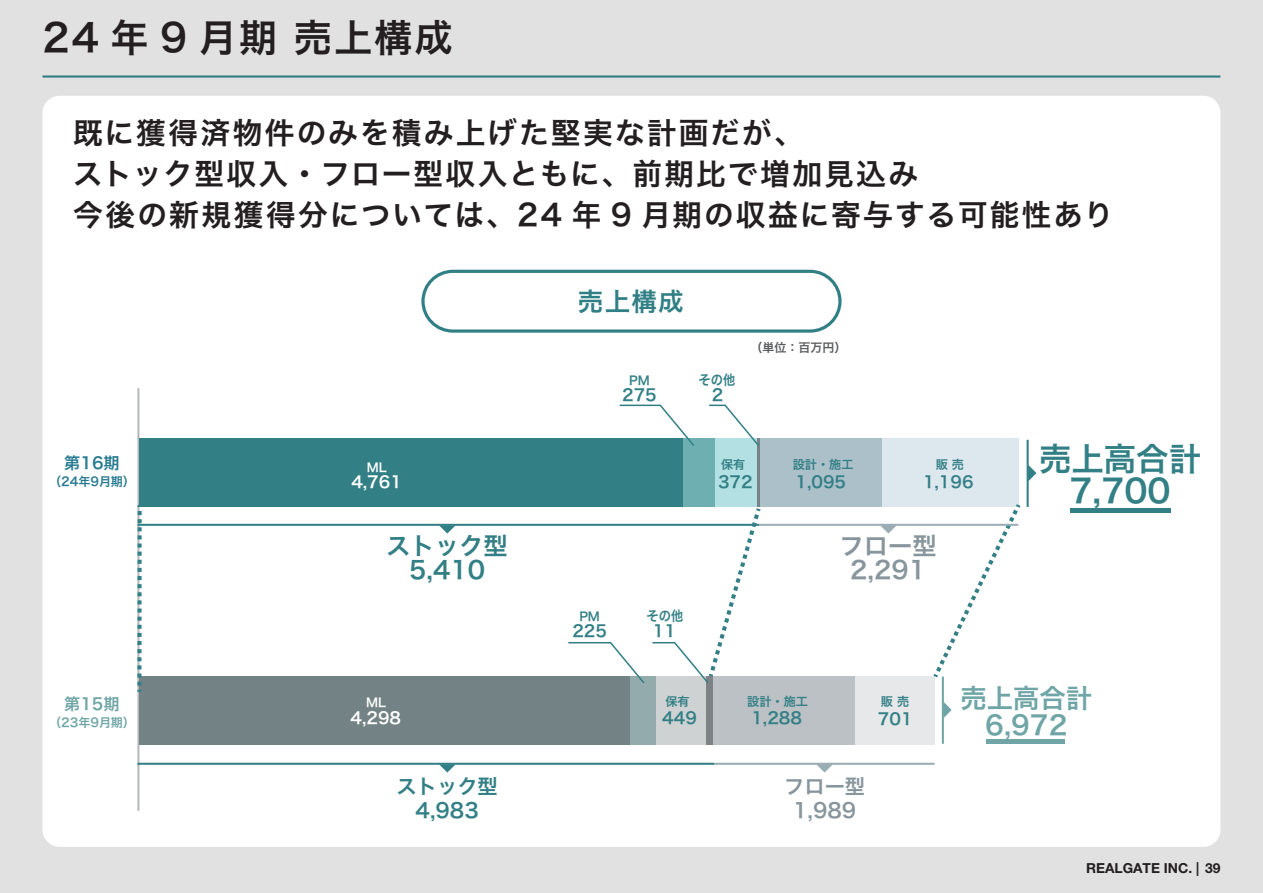
<style>
.page{position:relative;width:1263px;height:893px;background:#e1e1e1}
.page>*{position:absolute;margin:0;border:0;box-sizing:border-box;transform-origin:0 0}
.t1{font:38.25px "Hira Kaku Pro W6";letter-spacing:.05em;color:#231f20}
.t2{font:32.4px/32.4px "Hira Kaku Pro W6";color:#327f85;text-align:center}
.t3{font:29.7px/41.4px "Hira Kaku Pro W6";letter-spacing:.065em;color:#231f20}
.t4{font:26.4px/26.4px "Hira Kaku Pro W6";color:#6fa5a6;text-align:center}
.t5{font:25.5px "Hira Kaku Pro W6";color:#307f85}
.t6{font:24.3px/24.3px "Hira Kaku Pro W6";color:#327f85;text-align:center}
.t7{font:24.3px/24.3px "Hira Kaku Pro W6";color:#87959c;text-align:center}
.t8{font:20.25px/24.3px "Hira Kaku Pro W6";color:#327f85;text-align:center}
.t9{font:20.25px/24.3px "Hira Kaku Pro W6";color:#87959c;text-align:center}
.t10{font:16.2px "Hira Kaku Pro W6";color:#327f85}
.t11{font:16.2px "Hira Kaku Pro W6";color:#fff}
.t12{font:16.2px "Hira Kaku Pro W6";color:#6fa5a6}
.t13{font:16.2px "Hira Kaku Pro W6";color:#277a90}
.t14{font:700 13.8px "Helvetica Neue LT Pro";color:#231f20}
.t15{font:13.8px "Hira Kaku Pro W6";color:#327f85;scale:.89 1}
.t16{font:12.15px "Hira Kaku Pro W6";color:#327f85}
.t17{font:12.15px "Hira Kaku Pro W6";color:#6fa5a6}
.t18{font:12.15px "Hira Kaku Pro W6";color:#277a90}
.t19{font:12.15px "Hira Kaku Pro W6";color:#fff}
.t20{font:12px "Hira Kaku Pro W6";color:#595b5d}
</style>
<div class="page">
<hr style="left:43px;top:75px;width:1177px;height:3px;background:#307f85">
<div style="left:43px;top:96px;width:1177px;height:751px;background:#fff;border-radius:17px"></div>
<hr style="left:137px;top:388px;width:2px;height:423px;background:#b5b7b9">
<hr style="left:942px;top:677px;width:2px;height:67px;background:#6fa5a6">
<div style="left:714px;top:438px;width:43px;height:69px;background:#b3e0e2"></div>
<div style="left:655px;top:676px;width:52px;height:69px;background:#ced2d3"></div>
<div style="left:683px;top:438px;width:31px;height:69px;background:#6eb0b1"></div>
<div style="left:630px;top:676px;width:25px;height:69px;background:#93abac"></div>
<div style="left:139px;top:438px;width:544px;height:69px;background:#327f85"></div>
<div style="left:139px;top:676px;width:491px;height:69px;background:#738285"></div>
<div style="left:882px;top:438px;width:136px;height:69px;background:#dce8ee"></div>
<div style="left:855px;top:676px;width:79px;height:69px;background:#e7e8e9"></div>
<div style="left:757px;top:438px;width:125px;height:69px;background:#acc0ca"></div>
<div style="left:708px;top:676px;width:147px;height:69px;background:#bbc1c4"></div>
<svg style="left:930px;top:500px;width:91px;height:182px"></svg>
<svg style="left:137px;top:505px;width:5px;height:187px"></svg>
<div style="left:707px;top:676px;width:6px;height:69px;background:#7d8286"></div>
<hr style="left:757px;top:438px;width:2px;height:69px;background:#76838a">
<svg style="left:619px;top:404px;width:75px;height:42px"></svg>
<svg style="left:709px;top:404px;width:51px;height:44px"></svg>
<svg style="left:567px;top:504px;width:197px;height:181px"></svg>
<svg style="left:944px;top:702px;width:8px;height:16px"></svg>
<hr style="left:138px;top:524px;width:621px;height:2px;background:#327f85">
<svg style="left:439px;top:525px;width:17px;height:9px"></svg>
<hr style="left:759px;top:524px;width:259px;height:2px;background:#9aacb4">
<svg style="left:881px;top:525px;width:16px;height:9px"></svg>
<hr style="left:138px;top:763px;width:577px;height:2px;background:#327f85">
<svg style="left:439px;top:764px;width:17px;height:8px"></svg>
<hr style="left:714px;top:763px;width:220px;height:2px;background:#9aacb4">
<svg style="left:816px;top:764px;width:17px;height:8px"></svg>
<hr style="left:1027px;top:440px;width:2px;height:67px;background:#327f85">
<svg style="left:1028px;top:465px;width:8px;height:16px"></svg>
<hr style="left:1071px;top:509px;width:100px;height:4px;background:#327f85">
<hr style="left:986px;top:739px;width:79px;height:4px;background:#6fa5a6">
<div style="left:421px;top:270px;width:420px;height:63px;border:3px solid #307f85;border-radius:30px"></div>
<p class="t1" style="left:43px;top:3px;width:412px">24 年 9 月期売上構成</p>
<p class="t3" style="left:73px;top:110px;width:1042px">既に獲得済物件のみを積み上げた堅実な計画だが、<br>ストック型収入・フロー型収入ともに、前期比で増加見込み<br>今後の新規獲得分については、24 年 9 月期の収益に寄与する可能性あり</p>
<p class="t13" style="left:64px;top:448px;width:57px">第16期</p>
<p class="t18" style="left:49px;top:470px;width:87px">（24年9月期(</p>
<p class="t12" style="left:64px;top:689px;width:57px">第15期</p>
<p class="t17" style="left:49px;top:711px;width:87px">（23年9月期(</p>
<p class="t5" style="left:578px;top:278px;width:107px">売上構成</p>
<p class="t20" style="left:750px;top:337px;width:97px">（単位：百万円(</p>
<p class="t16" style="left:629px;top:369px;width:22px">PM</p>
<p class="t10" style="left:622px;top:380px;width:36px">275</p>
<p class="t15" style="left:698px;top:368px;width:43px">その他</p>
<p class="t10" style="left:712px;top:380px;width:13px">2</p>
<p class="t19" style="left:367px;top:457px;width:21px">ML</p>
<p class="t11" style="left:351px;top:467px;width:52px">4,761</p>
<p class="t16" style="left:721px;top:453px;width:26px">保有</p>
<p class="t10" style="left:718px;top:468px;width:36px">372</p>
<p class="t16" style="left:793px;top:453px;width:62px">設計・施工</p>
<p class="t10" style="left:796px;top:467px;width:52px">1,095</p>
<p class="t16" style="left:936px;top:453px;width:30px">販売</p>
<p class="t10" style="left:923px;top:468px;width:52px">1,196</p>
<p class="t2" style="left:1039px;top:441px;width:164px">売上高合計<br>7,700</p>
<p class="t6" style="left:386px;top:533px;width:123px">ストック型<br>5,410</p>
<p class="t7" style="left:839px;top:533px;width:99px">フロー型<br>2,291</p>
<p class="t16" style="left:579px;top:605px;width:22px">PM</p>
<p class="t15" style="left:647px;top:603px;width:43px">その他</p>
<p class="t10" style="left:572px;top:617px;width:36px">225</p>
<p class="t10" style="left:653px;top:617px;width:25px">11</p>
<p class="t19" style="left:366px;top:691px;width:21px">ML</p>
<p class="t11" style="left:351px;top:703px;width:52px">4,298</p>
<p class="t16" style="left:665px;top:691px;width:26px">保有</p>
<p class="t10" style="left:662px;top:703px;width:36px">449</p>
<p class="t16" style="left:747px;top:691px;width:62px">設計・施工</p>
<p class="t10" style="left:751px;top:703px;width:52px">1,288</p>
<p class="t16" style="left:881px;top:691px;width:30px">販売</p>
<p class="t10" style="left:878px;top:704px;width:36px">701</p>
<p class="t4" style="left:960px;top:684px;width:133px">売上高合計<br>6,972</p>
<p class="t8" style="left:397px;top:773px;width:103px">ストック型<br>4,983</p>
<p class="t9" style="left:784px;top:773px;width:83px">フロー型<br>1,989</p>
<p class="t14" style="left:1086px;top:860px;width:136px">REALGATE INC |. 39</p>
</div>
